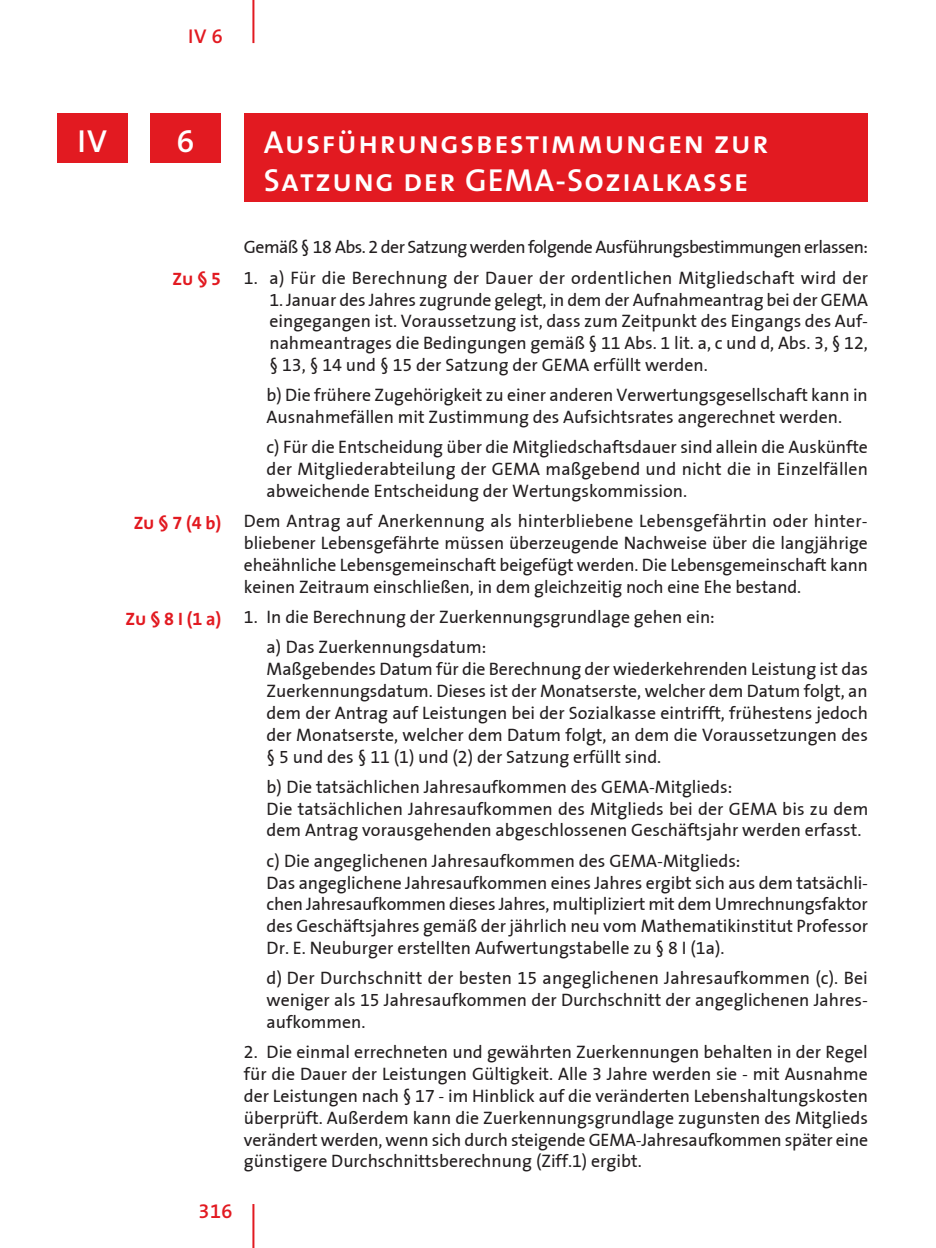
<style>
.page{position:relative;width:936px;height:1248px;background:#fff}
.page>*{position:absolute;margin:0;border:0;box-sizing:border-box;transform-origin:0 0}
.U20{font:32px/38.4px "The Sans Semi Bold Caps";letter-spacing:.035em;color:#fff}
.U20_zentrieret{font:32px "The Sans Semi Bold Caps";color:#fff}
.U20_zentrieret-2{font:32px "The Sans Semi Bold Expert";color:#fff}
.Kolum_Zahl{font:20px "The Sans Semi Bold Caps";color:#e21a21}
.t1{font:20px "The Sans Semi Bold Expert";color:#e21a21}
.Marginalie{font:18px "The Sans Bold Caps";color:#e21a21}
.U10{font:17.8px/21.8px "The Sans Plain";color:#231f20;text-align:justify}
.U10-2{font:17.8px "The Sans Plain";letter-spacing:-.03em;color:#231f20}
.s1{font-family:"The Sans Semi Bold Expert"}
.s2{font-family:"The Sans Bold Expert"}
.s3{font-family:"The Sans";font-weight:700}
.s4{font-family:"The Sans Expert"}
</style>
<div class="page">
<hr style="left:252px;top:0;width:2px;height:43px;background:#e21a21">
<hr style="left:252px;top:1203px;width:2px;height:44px;background:#e21a21">
<div style="left:244px;top:113px;width:623px;height:89px;background:#e21a21"></div>
<div style="left:150px;top:113px;width:71px;height:50px;background:#e21a21"></div>
<div style="left:57px;top:113px;width:71px;height:50px;background:#e21a21"></div>
<p class="Kolum_Zahl" style="left:188px;top:20px;width:36px">IV <span class="s1">6</span></p>
<p class="U20_zentrieret" style="left:77px;top:115px;width:31px">IV</p>
<p class="U20_zentrieret-2" style="left:177px;top:115px;width:19px">6</p>
<p class="U20" style="left:264px;top:121px;width:506px">Ausführungsbestimmungen zur<br>Satzung der GEMA-Sozialkasse</p>
<p class="Marginalie" style="left:173px;top:264px;width:50px">Zu § <span class="s2">5</span></p>
<p class="Marginalie" style="left:134px;top:507px;width:89px">Zu § <span class="s2">7</span> (<span class="s2">4</span> <span class="s3">b</span>)</p>
<p class="Marginalie" style="left:126px;top:603px;width:97px">Zu § <span class="s2">8</span> I (<span class="s2">1</span> <span class="s3">a</span>)</p>
<p class="U10-2" style="left:244px;top:232px;width:625px">Gemäß § <span class="s4">18</span> Abs. <span class="s4">2</span> der Satzung werden folgende Ausführungsbestimmungen erlassen:</p>
<p class="U10" style="left:244px;top:266px;width:626px"><span class="s4">1</span>. a) Für die Berechnung der Dauer der ordentlichen Mitgliedschaft wird der</p>
<p class="U10" style="left:269px;top:288px;width:600px"><span class="s4">1</span>. Januar des Jahres zugrunde gelegt, in dem der Aufnahmeantrag bei der GEMA eingegangen ist. Voraussetzung ist, dass zum Zeitpunkt des Eingangs des Auf&shy;nahmeantrages die Bedingungen gemäß § <span class="s4">11</span> Abs. <span class="s4">1</span> lit. a, c und d, Abs. <span class="s4">3</span>, § <span class="s4">12</span>, § <span class="s4">13</span>, § <span class="s4">14</span> und § <span class="s4">15</span> der Satzung der GEMA erfüllt werden.</p>
<p class="U10" style="left:266px;top:384px;width:602px">b) Die frühere Zugehörigkeit zu einer anderen Verwertungsgesellschaft kann in<br>Ausnahmefällen mit Zustimmung des Aufsichtsrates angerechnet werden.</p>
<p class="U10" style="left:266px;top:436px;width:603px">c) Für die Entscheidung über die Mitgliedschaftsdauer sind allein die Auskünfte der Mitgliederabteilung der GEMA maßgebend und nicht die in Einzelfällen abweichende Entscheidung der Wertungskommission.</p>
<p class="U10" style="left:244px;top:510px;width:625px">Dem Antrag auf Anerkennung als hinterbliebene Lebensgefährtin oder hinter&shy;bliebener Lebensgefährte müssen überzeugende Nachweise über die langjährige eheähnliche Lebensgemeinschaft beigefügt werden. Die Lebensgemeinschaft kann keinen Zeitraum einschließen, in dem gleichzeitig noch eine Ehe bestand.</p>
<p class="U10" style="left:244px;top:605px;width:472px"><span class="s4">1</span>. In die Berechnung der Zuerkennungsgrundlage gehen ein:</p>
<p class="U10" style="left:266px;top:636px;width:603px;text-align:left">a) Das Zuerkennungsdatum:<br>Maßgebendes Datum für die Berechnung der wiederkehrenden Leistung ist das Zuerkennungsdatum. Dieses ist der Monatserste, welcher dem Datum folgt, an dem der Antrag auf Leistungen bei der Sozialkasse eintrifft, frühestens jedoch der Monatserste, welcher dem Datum folgt, an dem die Voraussetzungen des § <span class="s4">5</span> und des § <span class="s4">11</span> (<span class="s4">1</span>) und (<span class="s4">2</span>) der Satzung erfüllt sind.</p>
<p class="U10" style="left:266px;top:775px;width:603px;text-align:left">b) Die tatsächlichen Jahresaufkommen des GEMA-Mitglieds:<br>Die tatsächlichen Jahresaufkommen des Mitglieds bei der GEMA bis zu dem dem Antrag vorausgehenden abgeschlossenen Geschäftsjahr werden erfasst.</p>
<p class="U10" style="left:266px;top:849px;width:603px;text-align:left">c) Die angeglichenen Jahresaufkommen des GEMA-Mitglieds:<br>Das angeglichene Jahresaufkommen eines Jahres ergibt sich aus dem tatsächli&shy;chen Jahresaufkommen dieses Jahres, multipliziert mit dem Umrechnungsfaktor des Geschäftsjahres gemäß der jährlich neu vom Mathematikinstitut Professor Dr. E. Neuburger erstellten Aufwertungstabelle zu § <span class="s4">8</span> I (<span class="s4">1</span>a).</p>
<p class="U10" style="left:266px;top:966px;width:602px">d) Der Durchschnitt der besten <span class="s4">15</span> angeglichenen Jahresaufkommen (c). Bei weniger als <span class="s4">15</span> Jahresaufkommen der Durchschnitt der angeglichenen Jahres&shy;aufkommen.</p>
<p class="U10" style="left:244px;top:1040px;width:625px"><span class="s4">2</span>. Die einmal errechneten und gewährten Zuerkennungen behalten in der Regel für die Dauer der Leistungen Gültigkeit. Alle <span class="s4">3</span> Jahre werden sie - mit Ausnahme der Leistungen nach § <span class="s4">17</span> - im Hinblick auf die veränderten Lebenshaltungskosten überprüft. Außerdem kann die Zuerkennungsgrundlage zugunsten des Mitglieds verändert werden, wenn sich durch steigende GEMA-Jahresaufkommen später eine günstigere Durchschnittsberechnung (Ziff.<span class="s4">1</span>) ergibt.</p>
<p class="t1" style="left:198px;top:1193px;width:35px">316</p>
</div>
